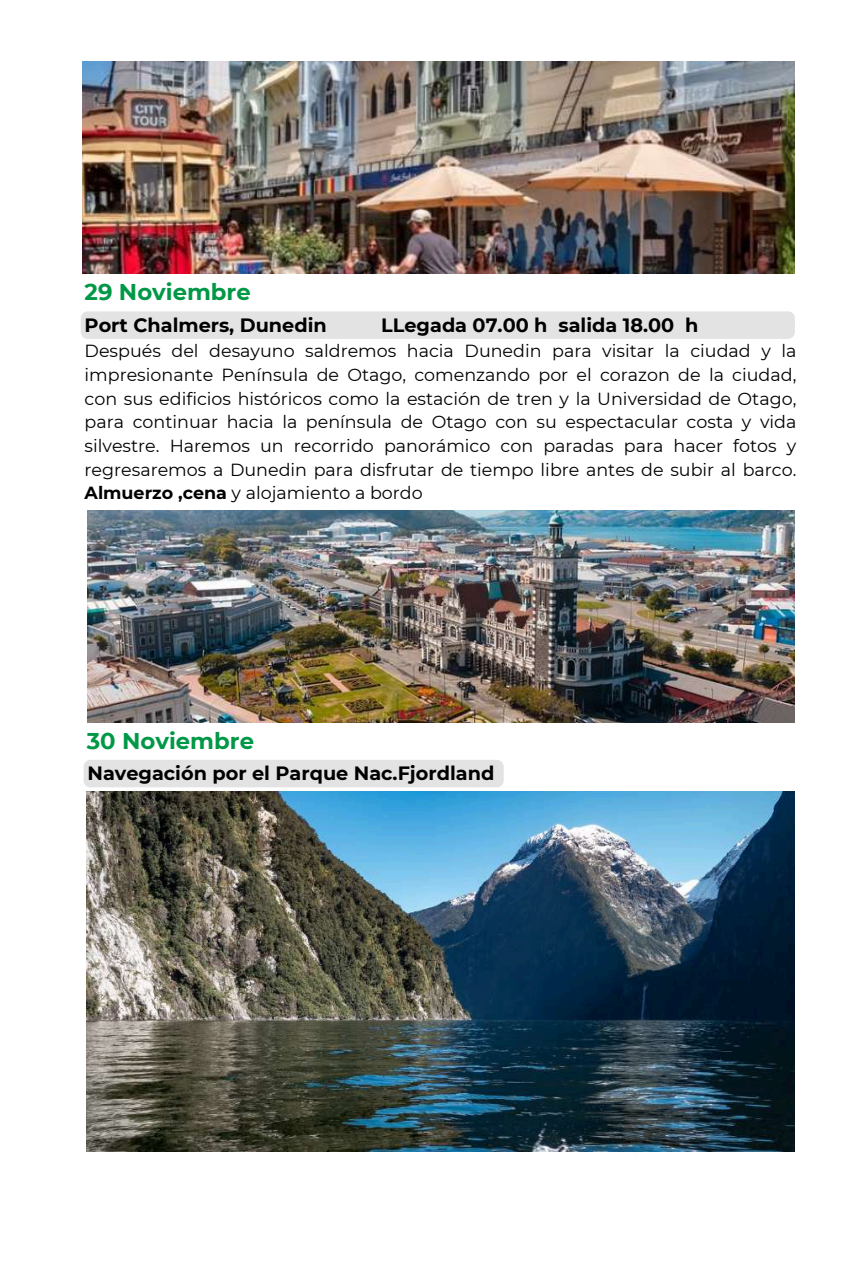
<style>
.page{position:relative;width:868px;height:1266px;background:#fff}
.page>*{position:absolute;margin:0;border:0;box-sizing:border-box;transform-origin:0 0}
.t1{font:700 22.75px "Montserrat";color:#009846}
.t2{font:700 19.25px "Montserrat";color:#000}
.t3{font:17.5px/23.6px "Montserrat";color:#000;text-align:justify}
.s1{font-weight:700}
</style>
<div class="page">
<img style="left:426px;top:1151px;width:292px;height:1px">
<img style="left:82px;top:62px;width:712px;height:211px">
<img style="left:87px;top:791px;width:707px;height:360px">
<img style="left:87px;top:510px;width:707px;height:212px">
<div style="left:81px;top:311px;width:714px;height:28px;background:#e3e3e3"></div>
<div style="left:84px;top:760px;width:419px;height:27px;background:#e3e3e3"></div>
<h1 class="t1" style="left:85px;top:278px;width:168px">29 Noviembre</h1>
<p class="t2" style="left:85px;top:313px;width:244px">Port Chalmers, Dunedin</p>
<p class="t2" style="left:381px;top:313px;width:319px">LLegada 07.00 h salida 18.00 h</p>
<p class="t3" style="left:85px;top:339px;width:713px">Después del desayuno saldremos hacia Dunedin para visitar la ciudad y la impresionante Península de Otago, comenzando por el corazon de la ciudad, con sus edificios históricos como la estación de tren y la Universidad de Otago, para continuar hacia la península de Otago con su espectacular costa y vida silvestre. Haremos un recorrido panorámico con paradas para hacer fotos y regresaremos a Dunedin para disfrutar de tiempo libre antes de subir al barco.<br><span class="s1">Almuerzo ,cena</span> y alojamiento a bordo</p>
<h1 class="t1" style="left:87px;top:726px;width:169px">30 Noviembre</h1>
<p class="t2" style="left:87px;top:761px;width:408px">Navegación por el Parque Nac.Fjordland</p>
</div>
